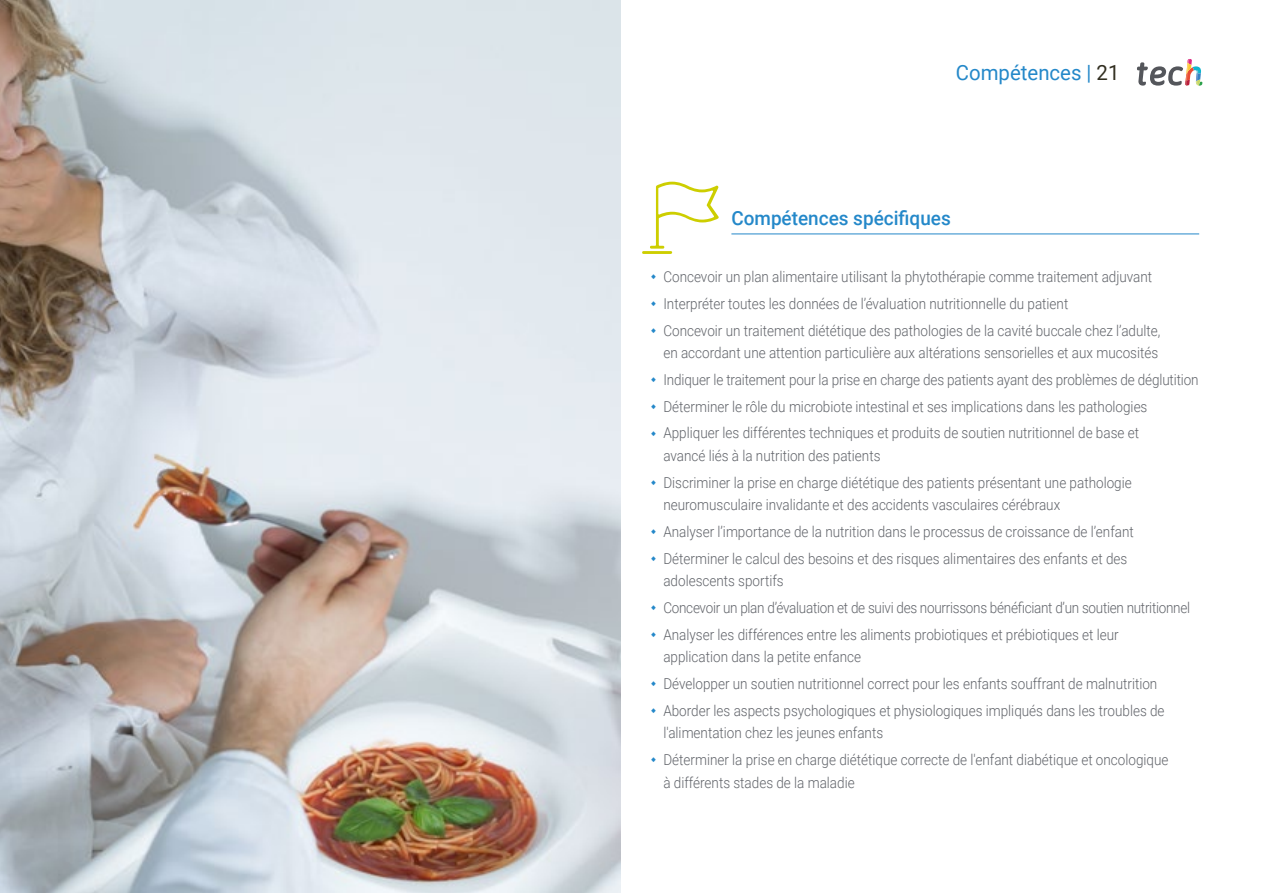
<style>
.page{position:relative;width:1263px;height:893px;background:#fff}
.page>*{position:absolute;margin:0;border:0;box-sizing:border-box;transform-origin:0 0}
.t1{font:21px "Roboto";color:#2488c9}
.t2{font:500 19.5px "Roboto";color:#2488c9}
.t3{font:300 15px/26.7px "Roboto";color:#61646a;scale:.9 1}
.s1{color:#312e20}
</style>
<div class="page">
<img style="left:0;top:0;width:621px;height:893px">
<hr style="left:731px;top:234px;width:468px;height:1px;background:#2488c9">
<hr style="left:642px;top:251px;width:30px;height:3px;background:#cdce00">
<svg style="left:650px;top:182px;width:69px;height:67px"></svg>
<svg style="left:1137px;top:59px;width:65px;height:27px"></svg>
<h1 class="t1" style="left:956px;top:57px;width:165px">Compétences | <span class="s1">21</span></h1>
<h2 class="t2" style="left:731px;top:205px;width:221px">Compétences spécifiques</h2>
<p class="t3" style="left:663px;top:263px;width:554px">Concevoir un plan alimentaire utilisant la phytothérapie comme traitement adjuvant<br>Interpréter toutes les données de l’évaluation nutritionnelle du patient<br>Concevoir un traitement diététique des pathologies de la cavité buccale chez l’adulte,</p>
<p class="t3" style="left:663px;top:339px;width:596px">en accordant une attention particulière aux altérations sensorielles et aux mucosités Indiquer le traitement pour la prise en charge des patients ayant des problèmes de déglutition Déterminer le rôle du microbiote intestinal et ses implications dans les pathologies Appliquer les différentes techniques et produits de soutien nutritionnel de base et</p>
<p class="t3" style="left:663px;top:442px;width:522px">avancé liés à la nutrition des patients<br>Discriminer la prise en charge diététique des patients présentant une pathologie</p>
<p class="t3" style="left:663px;top:491px;width:524px">neuromusculaire invalidante et des accidents vasculaires cérébraux<br>Analyser l’importance de la nutrition dans le processus de croissance de l’enfant<br>Déterminer le calcul des besoins et des risques alimentaires des enfants et des</p>
<p class="t3" style="left:663px;top:567px;width:587px">adolescents sportifs<br>Concevoir un plan d’évaluation et de suivi des nourrissons bénéficiant d’un soutien nutritionnel<br>Analyser les différences entre les aliments probiotiques et prébiotiques et leur</p>
<p class="t3" style="left:663px;top:643px;width:558px">application dans la petite enfance<br>Développer un soutien nutritionnel correct pour les enfants souffrant de malnutrition<br>Aborder les aspects psychologiques et physiologiques impliqués dans les troubles de</p>
<p class="t3" style="left:663px;top:719px;width:563px">l'alimentation chez les jeunes enfants<br>Déterminer la prise en charge diététique correcte de l'enfant diabétique et oncologique</p>
<p class="t3" style="left:663px;top:768px;width:214px">à différents stades de la maladie</p>
</div>
